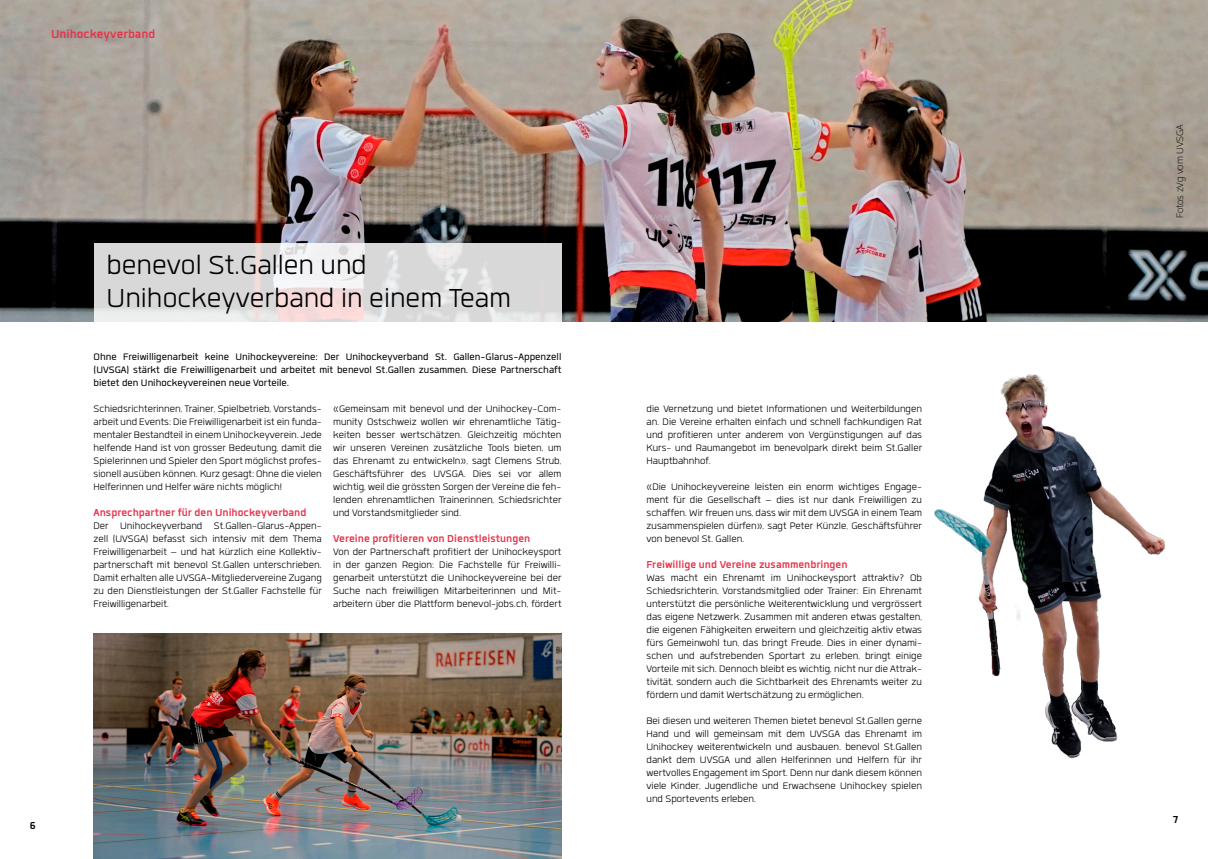
<style>
.page{position:relative;width:1208px;height:859px;background:#fff}
.page>*{position:absolute;margin:0;border:0;box-sizing:border-box;transform-origin:0 0}
.Titel{font:300 36px "Quan";color:#000}
.Kopfzeile{font:700 16px "Quan";color:#e7334c}
.Zwischentitel{font:700 14px "Quan";color:#e7334c}
.t1{font:700 14px "Quan";color:#000}
.Grundtext{font:300 13px/13px "Quan";color:#000;text-align:justify}
.Intro{font:13px/13px "Quan";color:#000;text-align:justify}
.Legende{font:300 13px "Quan";color:#000}
</style>
<div class="page">
<img style="left:94px;top:633px;width:467px;height:226px">
<img style="left:0;top:0;width:1208px;height:321px">
<img style="left:934px;top:374px;width:231px;height:385px">
<svg style="left:94px;top:243px;width:467px;height:79px;background:#e0ddde"></svg>
<p class="Kopfzeile" style="left:51px;top:26px;width:106px">Unihockeyverband</p>
<p class="Titel" style="left:107px;top:249px;width:262px">benevol St.Gallen und</p>
<p class="Titel" style="left:107px;top:282px;width:406px">Unihockeyverband in einem Team</p>
<p class="Intro" style="left:94px;top:350px;width:469px">Ohne Freiwilligenarbeit keine Unihockeyvereine: Der Unihockeyverband St. Gallen-Glarus-Appenzell (UVSGA) stärkt die Freiwilligenarbeit und arbeitet mit benevol St.Gallen zusammen. Diese Partnerschaft bietet den Unihockeyvereinen neue Vorteile.</p>
<p class="Grundtext" style="left:94px;top:402px;width:230px">Schiedsrichterinnen, Trainer, Spielbetrieb, Vorstands&shy;arbeit und Events: Die Freiwilligenarbeit ist ein funda&shy;mentaler Bestandteil in einem Unihockeyverein. Jede helfende Hand ist von grosser Bedeutung, damit die Spielerinnen und Spieler den Sport möglichst profes&shy;sionell ausüben können. Kurz gesagt: Ohne die vielen Helferinnen und Helfer wäre nichts möglich!</p>
<p class="Zwischentitel" style="left:94px;top:506px;width:214px">Ansprechpartner für den Unihockeyverband</p>
<p class="Grundtext" style="left:94px;top:519px;width:230px">Der Unihockeyverband St.Gallen-Glarus-Appen&shy;zell (UVSGA) befasst sich intensiv mit dem Thema Freiwilligenarbeit – und hat kürzlich eine Kollektiv&shy;partnerschaft mit benevol St.Gallen unterschrieben.<br>Damit erhalten alle UVSGA-Mitgliedervereine Zugang zu den Dienstleistungen der St.Galler Fachstelle für Freiwilligenarbeit.</p>
<p class="Grundtext" style="left:333px;top:402px;width:230px">«Gemeinsam mit benevol und der Unihockey-Com&shy;munity Ostschweiz wollen wir ehrenamtliche Tätig&shy;keiten besser wertschätzen. Gleichzeitig möchten wir unseren Vereinen zusätzliche Tools bieten, um das Ehrenamt zu entwickeln», sagt Clemens Strub, Geschäftsführer des UVSGA. Dies sei vor allem wichtig, weil die grössten Sorgen der Vereine die feh&shy;lenden ehrenamtlichen Trainerinnen, Schiedsrichter und Vorstandsmitglieder sind.</p>
<p class="Zwischentitel" style="left:333px;top:532px;width:199px">Vereine profitieren von Dienstleistungen</p>
<p class="Grundtext" style="left:333px;top:545px;width:230px">Von der Partnerschaft profitiert der Unihockeysport in der ganzen Region: Die Fachstelle für Freiwilli&shy;genarbeit unterstützt die Unihockeyvereine bei der Suche nach freiwilligen Mitarbeiterinnen und Mit&shy;arbeitern über die Plattform benevol-jobs.ch, fördert</p>
<p class="t1" style="left:30px;top:819px;width:7px">6</p>
<p class="Grundtext" style="left:646px;top:402px;width:277px">die Vernetzung und bietet Informationen und Weiterbildungen an. Die Vereine erhalten einfach und schnell fachkundigen Rat und profitieren unter anderem von Vergünstigungen auf das Kurs- und Raumangebot im benevolpark direkt beim St.Galler Hauptbahnhof.</p>
<p class="Grundtext" style="left:646px;top:480px;width:277px">«Die Unihockeyvereine leisten ein enorm wichtiges Engage&shy;ment für die Gesellschaft – dies ist nur dank Freiwilligen zu schaffen. Wir freuen uns, dass wir mit dem UVSGA in einem Team zusammenspielen dürfen», sagt Peter Künzle, Geschäftsführer von benevol St. Gallen.</p>
<p class="Zwischentitel" style="left:646px;top:558px;width:202px">Freiwillige und Vereine zusammenbringen</p>
<p class="Grundtext" style="left:646px;top:571px;width:277px">Was macht ein Ehrenamt im Unihockeysport attraktiv? Ob Schiedsrichterin, Vorstandsmitglied oder Trainer: Ein Ehrenamt unterstützt die persönliche Weiterentwicklung und vergrössert das eigene Netzwerk. Zusammen mit anderen etwas gestalten, die eigenen Fähigkeiten erweitern und gleichzeitig aktiv etwas fürs Gemeinwohl tun, das bringt Freude. Dies in einer dynami&shy;schen und aufstrebenden Sportart zu erleben, bringt einige Vorteile mit sich. Dennoch bleibt es wichtig, nicht nur die Attrak&shy;tivität, sondern auch die Sichtbarkeit des Ehrenamts weiter zu fördern und damit Wertschätzung zu ermöglichen.</p>
<p class="Grundtext" style="left:646px;top:714px;width:277px">Bei diesen und weiteren Themen bietet benevol St.Gallen gerne Hand und will gemeinsam mit dem UVSGA das Ehrenamt im Unihockey weiterentwickeln und ausbauen. benevol St.Gallen dankt dem UVSGA und allen Helferinnen und Helfern für ihr wertvolles Engagement im Sport. Denn nur dank diesem können viele Kinder, Jugendliche und Erwachsene Unihockey spielen und Sportevents erleben.</p>
<p class="Legende" style="left:1174px;top:218px;width:96px;rotate:-90deg">Fotos zVg vom UVSGA</p>
<p class="t1" style="left:1173px;top:813px;width:7px">7</p>
</div>
